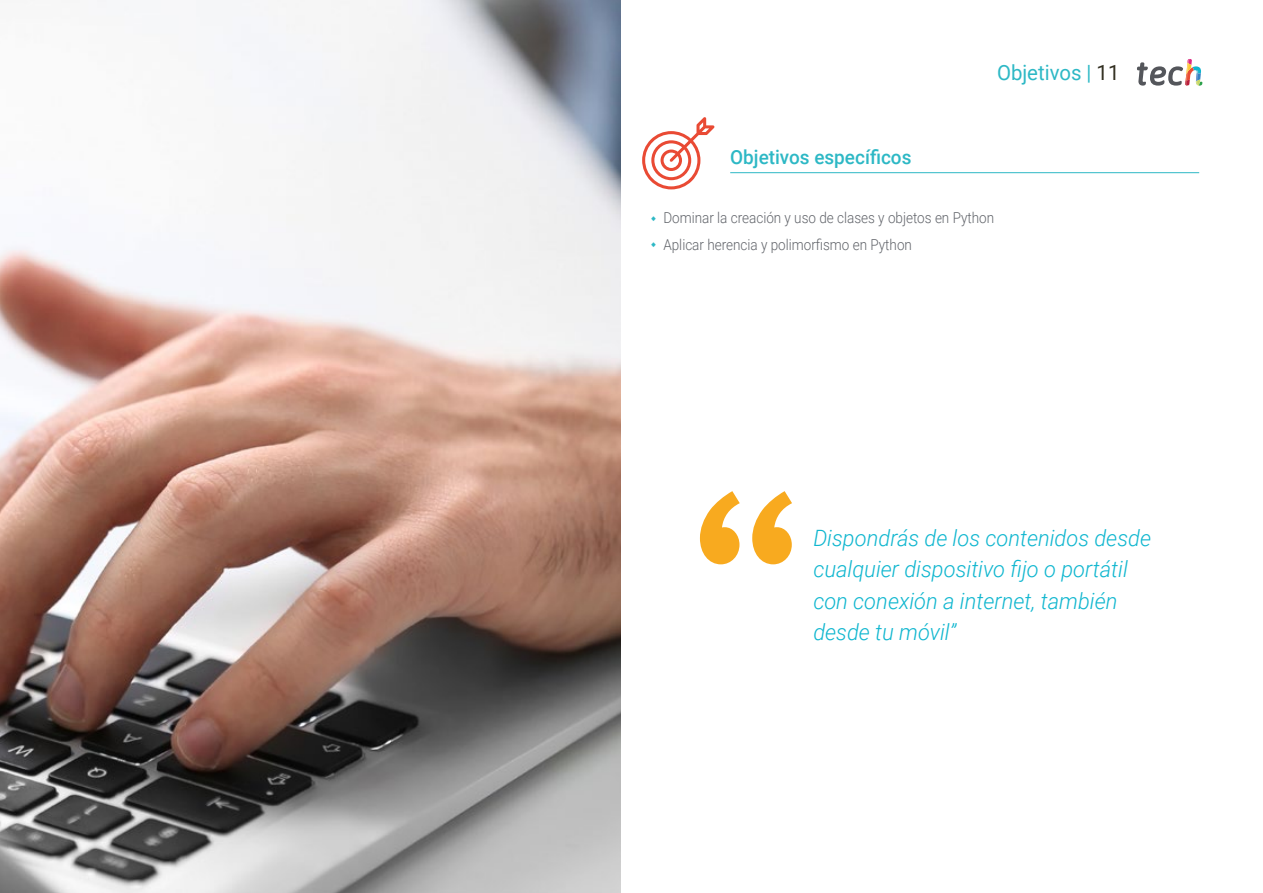
<style>
.page{position:relative;width:1263px;height:893px;background:#fff}
.page>*{position:absolute;margin:0;border:0;box-sizing:border-box;transform-origin:0 0}
.t1{font:italic 300 22.5px/31.5px "Roboto";color:#0fb6cf}
.t2{font:21px "Roboto";color:#2db8c5}
.t3{font:500 19.5px "Roboto";color:#2db8c5}
.t4{font:300 15px/26.7px "Roboto";color:#61646a;scale:.9 1}
.s1{color:#312e20}
</style>
<div class="page">
<hr style="left:730px;top:172px;width:469px;height:1px;background:#2db8c5">
<svg style="left:642px;top:117px;width:72px;height:72px"></svg>
<img style="left:0;top:0;width:621px;height:893px">
<svg style="left:700px;top:491px;width:92px;height:73px"></svg>
<svg style="left:1137px;top:59px;width:65px;height:27px"></svg>
<p class="t3" style="left:730px;top:144px;width:183px">Objetivos específicos</p>
<p class="t2" style="left:997px;top:57px;width:124px">Objetivos | <span class="s1">11</span></p>
<p class="t4" style="left:663px;top:204px;width:369px">Dominar la creación y uso de clases y objetos en Python<br>Aplicar herencia y polimorfismo en Python</p>
<p class="t1" style="left:813px;top:521px;width:339px">Dispondrás de los contenidos desde cualquier dispositivo fijo o portátil con conexión a internet, también desde tu móvil”</p>
</div>
